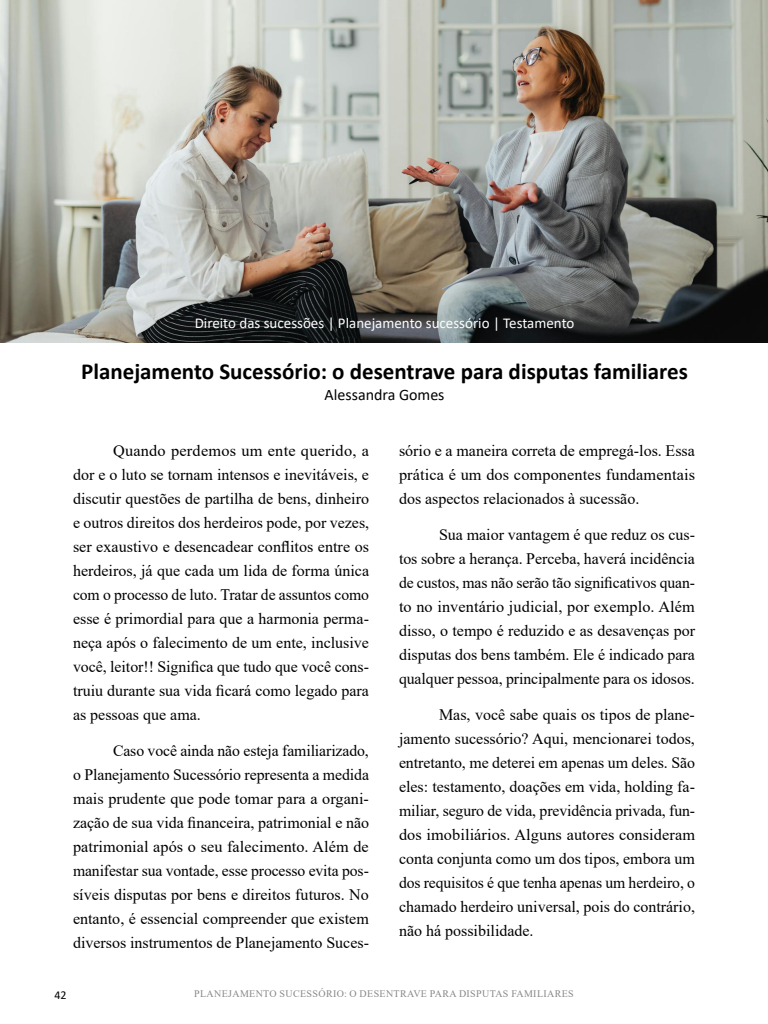
<style>
.page{position:relative;width:768px;height:1024px;background:#fff}
.page>*{position:absolute;margin:0;border:0;box-sizing:border-box;transform-origin:0 0}
.t1{font:700 23px "Calibri";color:#000}
.t2{font:16px/24px "Times New Roman";color:#000;text-align:justify}
.t3{font:16px "Calibri";color:#000}
.t4{font:15px "Calibri";color:#fefefe}
.t5{font:12px "Calibri";color:#000}
.t6{font:10px "Times New Roman";letter-spacing:.035em;color:#878787}
</style>
<div class="page">
<img style="left:1px;top:0;width:767px;height:342px">
<p class="t4" style="left:195px;top:312px;width:381px">Direito das sucessões | Planejamento sucessório | Testamento</p>
<h1 class="t1" style="left:81px;top:355px;width:608px">Planejamento Sucessório: o desentrave para disputas familiares</h1>
<p class="t3" style="left:325px;top:384px;width:121px">Alessandra Gomes</p>
<p class="t2" style="left:73px;top:438px;width:298px;text-indent:40px">Quando perdemos um ente querido, a dor e o luto se tornam intensos e inevitáveis, e discutir questões de partilha de bens, dinheiro e outros direitos dos herdeiros pode, por vezes, ser exaustivo e desencadear conflitos entre os herdeiros, já que cada um lida de forma única com o processo de luto. Tratar de assuntos como esse é primordial para que a harmonia perma&shy;neça após o falecimento de um ente, inclusive você, leitor!! Significa que tudo que você cons&shy;truiu durante sua vida ficará como legado para as pessoas que ama.</p>
<p class="t2" style="left:73px;top:738px;width:298px;text-indent:40px">Caso você ainda não esteja familiarizado, o Planejamento Sucessório representa a medida mais prudente que pode tomar para a organi&shy;zação de sua vida financeira, patrimonial e não patrimonial após o seu falecimento. Além de manifestar sua vontade, esse processo evita pos&shy;síveis disputas por bens e direitos futuros. No entanto, é essencial compreender que existem diversos instrumentos de Planejamento Suces-</p>
<p class="t2" style="left:399px;top:438px;width:298px">sório e a maneira correta de empregá-los. Essa prática é um dos componentes fundamentais dos aspectos relacionados à sucessão.</p>
<p class="t2" style="left:399px;top:522px;width:298px;text-indent:40px">Sua maior vantagem é que reduz os cus&shy;tos sobre a herança. Perceba, haverá incidência de custos, mas não serão tão significativos quan&shy;to no inventário judicial, por exemplo. Além disso, o tempo é reduzido e as desavenças por disputas dos bens também. Ele é indicado para qualquer pessoa, principalmente para os idosos.</p>
<p class="t2" style="left:399px;top:702px;width:298px;text-indent:40px">Mas, você sabe quais os tipos de plane&shy;jamento sucessório? Aqui, mencionarei todos, entretanto, me deterei em apenas um deles. São eles: testamento, doações em vida, holding fa&shy;miliar, seguro de vida, previdência privada, fun&shy;dos imobiliários. Alguns autores consideram conta conjunta como um dos tipos, embora um dos requisitos é que tenha apenas um herdeiro, o chamado herdeiro universal, pois do contrário, não há possibilidade.</p>
<p class="t5" style="left:55px;top:987px;width:14px">42</p>
<p class="t6" style="left:194px;top:987px;width:14px">Planejamento</p>
<p class="t6" style="left:280px;top:987px;width:14px">Sucess</p>
<p class="t6" style="left:318px;top:987px;width:49px">ório: odesentrave</p>
<p class="t6" style="left:430px;top:987px;width:8px">para</p>
<p class="t6" style="left:459px;top:987px;width:8px">disputas</p>
<p class="t6" style="left:511px;top:987px;width:8px">familiares</p>
</div>
